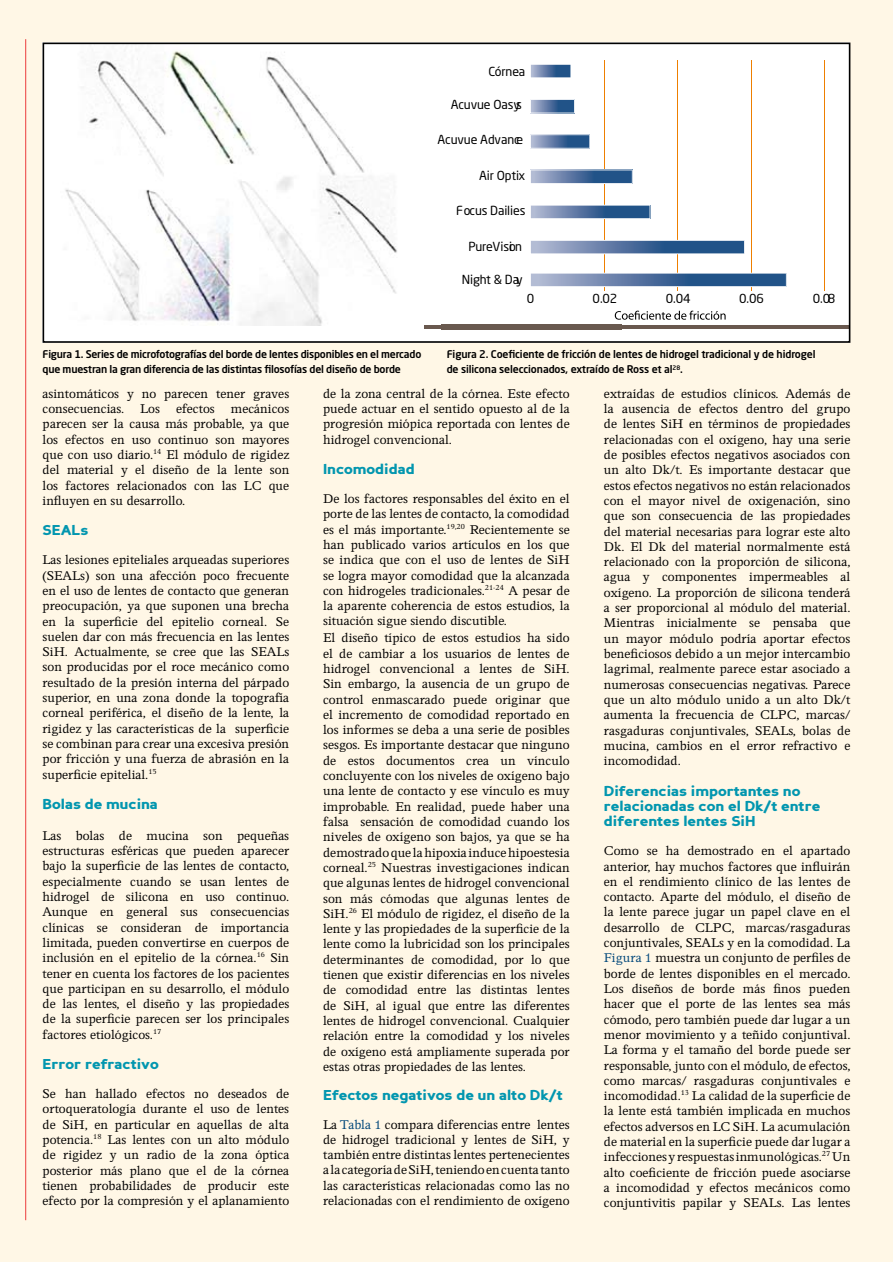
<style>
.page{position:relative;width:893px;height:1262px;background:#fff}
.page>*{position:absolute;margin:0;border:0;box-sizing:border-box;transform-origin:0 0}
.t1{font:14.25px/15.3px "Perrywood MT Std";color:#000;text-align:justify}
.t2{font:900 14.25px/15.3px "Perspective Sans";color:#0296af}
.t3{font:12.3px "Neo Sans Std";letter-spacing:-.01em;color:#000}
.t4{font:500 10.5px/15px "Neo Sans Std";letter-spacing:-.02em;color:#000}
.s1{color:#00477a}
</style>
<div class="page">
<div style="left:0;top:0;width:892px;height:1262px;background:#fff7e6"></div>
<div style="left:43px;top:43px;width:807px;height:300px;background:#fff"></div>
<img style="left:65px;top:50px;width:332px;height:275px">
<hr style="left:424px;top:325px;width:425px;height:4px;background:#69584e">
<img style="left:441px;top:329px;width:181px;height:1px">
<svg style="left:530px;top:60px;width:295px;height:231px"></svg>
<hr style="left:603px;top:61px;width:1px;height:230px;background:#ee7f00">
<hr style="left:677px;top:61px;width:1px;height:230px;background:#ee7f00">
<hr style="left:751px;top:61px;width:1px;height:230px;background:#ee7f00">
<hr style="left:824px;top:61px;width:1px;height:230px;background:#ee7f00">
<svg style="left:530px;top:64px;width:41px;height:14px"></svg>
<svg style="left:530px;top:99px;width:45px;height:14px"></svg>
<svg style="left:530px;top:134px;width:60px;height:15px"></svg>
<svg style="left:530px;top:169px;width:102px;height:15px;background:#6784ab"></svg>
<svg style="left:530px;top:205px;width:120px;height:14px;background:#6582aa"></svg>
<svg style="left:530px;top:240px;width:214px;height:14px;background:#6381a9"></svg>
<svg style="left:614px;top:311px;width:111px;height:9px"></svg>
<svg style="left:530px;top:273px;width:256px;height:14px;background:#6381a9"></svg>
<div style="left:43px;top:43px;width:807px;height:300px;border:2px solid #000"></div>
<hr style="left:25px;top:39px;width:1px;height:1181px;background:#eb3d3e">
<p class="t3" style="left:488px;top:63px;width:38px">Córnea</p>
<p class="t3" style="left:451px;top:97px;width:73px">Acuvue Oasys</p>
<p class="t3" style="left:437px;top:132px;width:87px">Acuvue Advance</p>
<p class="t3" style="left:479px;top:168px;width:48px">Air Optix</p>
<p class="t3" style="left:456px;top:203px;width:71px">Focus Dailies</p>
<p class="t3" style="left:468px;top:239px;width:55px">PureVision</p>
<p class="t3" style="left:462px;top:272px;width:62px">Night &amp; Day</p>
<p class="t3" style="left:526px;top:291px;width:9px">0</p>
<p class="t3" style="left:592px;top:291px;width:26px">0.02</p>
<p class="t3" style="left:665px;top:291px;width:26px">0.04</p>
<p class="t3" style="left:739px;top:291px;width:26px">0.06</p>
<p class="t3" style="left:813px;top:291px;width:24px">0.08</p>
<p class="t4" style="left:43px;top:346px;width:380px">Figura 1. Series de microfotografías del borde de lentes disponibles en el mercado que muestran la gran diferencia de las distintas filosofías del diseño de borde</p>
<p class="t4" style="left:446px;top:346px;width:370px">Figura 2. Coeficiente de fricción de lentes de hidrogel tradicional y de hidrogel de silicona seleccionados, extraído de Ross et al<sup>28</sup>.</p>
<p class="t1" style="left:43px;top:385px;width:248px">asintomáticos y no parecen tener graves consecuencias. Los efectos mecánicos parecen ser la causa más probable, ya que los efectos en uso continuo son mayores que con uso diario.<sup>14</sup> El módulo de rigidez del material y el diseño de la lente son los factores relacionados con las LC que influyen en su desarrollo.</p>
<p class="t2" style="left:43px;top:523px;width:47px">SEALs</p>
<p class="t1" style="left:43px;top:552px;width:248px">Las lesiones epiteliales arqueadas superiores (SEALs) son una afección poco frecuente en el uso de lentes de contacto que generan preocupación, ya que suponen una brecha en la superficie del epitelio corneal. Se suelen dar con más frecuencia en las lentes SiH. Actualmente, se cree que las SEALs son producidas por el roce mecánico como resultado de la presión interna del párpado superior, en una zona donde la topografía corneal periférica, el diseño de la lente, la rigidez y las características de la superficie se combinan para crear una excesiva presión por fricción y una fuerza de abrasión en la superficie epitelial.<sup>15</sup></p>
<p class="t2" style="left:43px;top:796px;width:117px">Bolas de mucina</p>
<p class="t1" style="left:43px;top:827px;width:248px">Las bolas de mucina son pequeñas estructuras esféricas que pueden aparecer bajo la superficie de las lentes de contacto, especialmente cuando se usan lentes de hidrogel de silicona en uso continuo.<br>Aunque en general sus consecuencias clínicas se consideran de importancia limitada, pueden convertirse en cuerpos de inclusión en el epitelio de la córnea.<sup>16</sup> Sin tener en cuenta los factores de los pacientes que participan en su desarrollo, el módulo de las lentes, el diseño y las propiedades de la superficie parecen ser los principales factores etiológicos.<sup>17</sup></p>
<p class="t2" style="left:43px;top:1056px;width:118px">Error refractivo</p>
<p class="t1" style="left:43px;top:1086px;width:248px">Se han hallado efectos no deseados de ortoqueratología durante el uso de lentes de SiH, en particular en aquellas de alta potencia.<sup>18</sup> Las lentes con un alto módulo de rigidez y un radio de la zona óptica posterior más plano que el de la córnea tienen probabilidades de producir este efecto por la compresión y el aplanamiento</p>
<p class="t1" style="left:323px;top:385px;width:248px">de la zona central de la córnea. Este efecto puede actuar en el sentido opuesto al de la progresión miópica reportada con lentes de hidrogel convencional.</p>
<p class="t2" style="left:323px;top:462px;width:93px">Incomodidad</p>
<p class="t1" style="left:323px;top:491px;width:248px">De los factores responsables del éxito en el porte de las lentes de contacto, la comodidad es el más importante.<sup>19,20</sup> Recientemente se han publicado varios artículos en los que se indica que con el uso de lentes de SiH se logra mayor comodidad que la alcanzada con hidrogeles tradicionales.<sup>21-24</sup> A pesar de la aparente coherencia de estos estudios, la situación sigue siendo discutible.</p>
<p class="t1" style="left:323px;top:630px;width:248px">El diseño típico de estos estudios ha sido el de cambiar a los usuarios de lentes de hidrogel convencional a lentes de SiH.<br>Sin embargo, la ausencia de un grupo de control enmascarado puede originar que el incremento de comodidad reportado en los informes se deba a una serie de posibles sesgos. Es importante destacar que ninguno de estos documentos crea un vínculo concluyente con los niveles de oxígeno bajo una lente de contacto y ese vínculo es muy improbable. En realidad, puede haber una falsa sensación de comodidad cuando los niveles de oxígeno son bajos, ya que se ha demostrado que la hipoxia induce hipoestesia corneal.<sup>25</sup> Nuestras investigaciones indican que algunas lentes de hidrogel convencional son más cómodas que algunas lentes de SiH.<sup>26</sup> El módulo de rigidez, el diseño de la lente y las propiedades de la superficie de la lente como la lubricidad son los principales determinantes de comodidad, por lo que tienen que existir diferencias en los niveles de comodidad entre las distintas lentes de SiH, al igual que entre las diferentes lentes de hidrogel convencional. Cualquier relación entre la comodidad y los niveles de oxígeno está ampliamente superada por estas otras propiedades de las lentes.</p>
<p class="t2" style="left:323px;top:1087px;width:241px">Efectos negativos de un alto Dk/t</p>
<p class="t1" style="left:323px;top:1116px;width:248px">La <span class="s1">Tabla 1</span> compara diferencias entre lentes de hidrogel tradicional y lentes de SiH, y también entre distintas lentes pertenecientes a la categoría de SiH, teniendo en cuenta tanto las características relacionadas como las no relacionadas con el rendimiento de oxígeno</p>
<p class="t1" style="left:604px;top:386px;width:248px">extraídas de estudios clínicos. Además de la ausencia de efectos dentro del grupo de lentes SiH en términos de propiedades relacionadas con el oxígeno, hay una serie de posibles efectos negativos asociados con un alto Dk/t. Es importante destacar que estos efectos negativos no están relacionados con el mayor nivel de oxigenación, sino que son consecuencia de las propiedades del material necesarias para lograr este alto Dk. El Dk del material normalmente está relacionado con la proporción de silicona, agua y componentes impermeables al oxígeno. La proporción de silicona tenderá a ser proporcional al módulo del material.<br>Mientras inicialmente se pensaba que un mayor módulo podría aportar efectos beneficiosos debido a un mejor intercambio lagrimal, realmente parece estar asociado a numerosas consecuencias negativas. Parece que un alto módulo unido a un alto Dk/t aumenta la frecuencia de CLPC, marcas/ rasgaduras conjuntivales, SEALs, bolas de mucina, cambios en el error refractivo e incomodidad.</p>
<p class="t2" style="left:604px;top:783px;width:218px">Diferencias importantes no relacionadas con el Dk/t entre diferentes lentes SiH</p>
<p class="t1" style="left:604px;top:843px;width:248px">Como se ha demostrado en el apartado anterior, hay muchos factores que influirán en el rendimiento clínico de las lentes de contacto. Aparte del módulo, el diseño de la lente parece jugar un papel clave en el desarrollo de CLPC, marcas/rasgaduras conjuntivales, SEALs y en la comodidad. La <span class="s1">Figura 1</span> muestra un conjunto de perfiles de borde de lentes disponibles en el mercado.<br>Los diseños de borde más finos pueden hacer que el porte de las lentes sea más cómodo, pero también puede dar lugar a un menor movimiento y a teñido conjuntival.<br>La forma y el tamaño del borde puede ser responsable, junto con el módulo, de efectos, como marcas/ rasgaduras conjuntivales e incomodidad.<sup>13</sup> La calidad de la superficie de la lente está también implicada en muchos efectos adversos en LC SiH. La acumulación de material en la superficie puede dar lugar a infecciones y respuestas inmunológicas.<sup>27</sup> Un alto coeficiente de fricción puede asociarse a incomodidad y efectos mecánicos como conjuntivitis papilar y SEALs. Las lentes</p>
</div>
